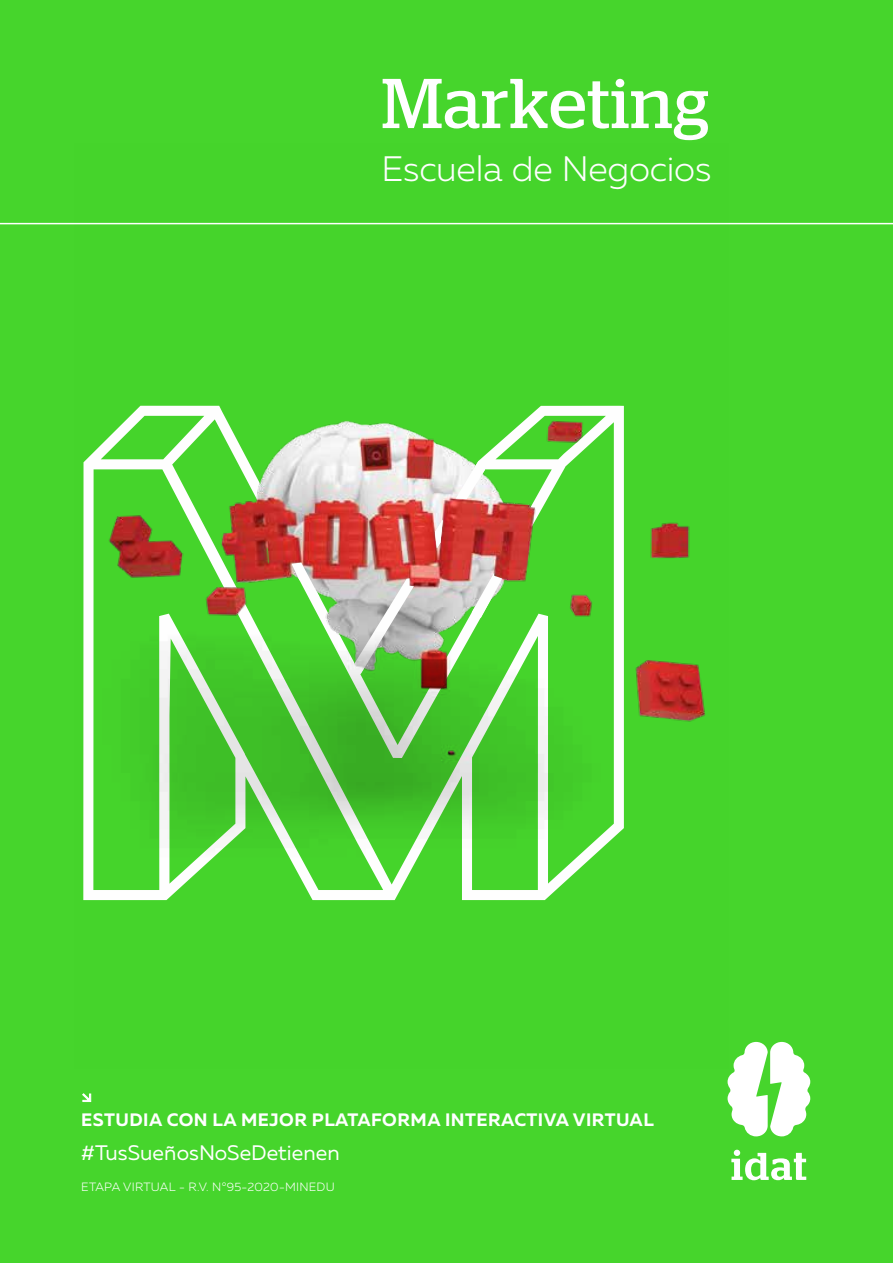
<style>
.page{position:relative;width:893px;height:1263px;background:#46d52c}
.page>*{position:absolute;margin:0;border:0;box-sizing:border-box;transform-origin:0 0}
.t1{font:70.2px "Stag";letter-spacing:.01em;color:#fff}
.t2{font:300 35.25px "Muller";letter-spacing:-.01em;color:#fff}
.t3{font:21px "Muller";letter-spacing:.005em;color:#fff}
.t4{font:700 18px "Muller";letter-spacing:.025em;color:#fff}
.t5{font:300 12px "Muller";letter-spacing:.025em;color:#fff}
</style>
<div class="page">
<svg style="left:731px;top:1150px;width:75px;height:30px"></svg>
<svg style="left:728px;top:1042px;width:82px;height:94px"></svg>
<hr style="left:0;top:223px;width:893px;height:1px;background:#fff">
<img style="left:75px;top:222px;width:654px;height:846px">
<svg style="left:82px;top:1093px;width:9px;height:9px"></svg>
<h1 class="t1" style="left:381px;top:63px;width:329px">Marketing</h1>
<h2 class="t2" style="left:381px;top:147px;width:331px">Escuela de Negocios</h2>
<p class="t4" style="left:81px;top:1109px;width:574px">ESTUDIA CON LA MEJOR PLATAFORMA INTERACTIVA VIRTUAL</p>
<p class="t3" style="left:81px;top:1140px;width:260px">#TusSueñosNoSeDetienen</p>
<p class="t5" style="left:81px;top:1180px;width:255px">ETAPA VIRTUAL - R.V. N°95-2020-MINEDU</p>
</div>
